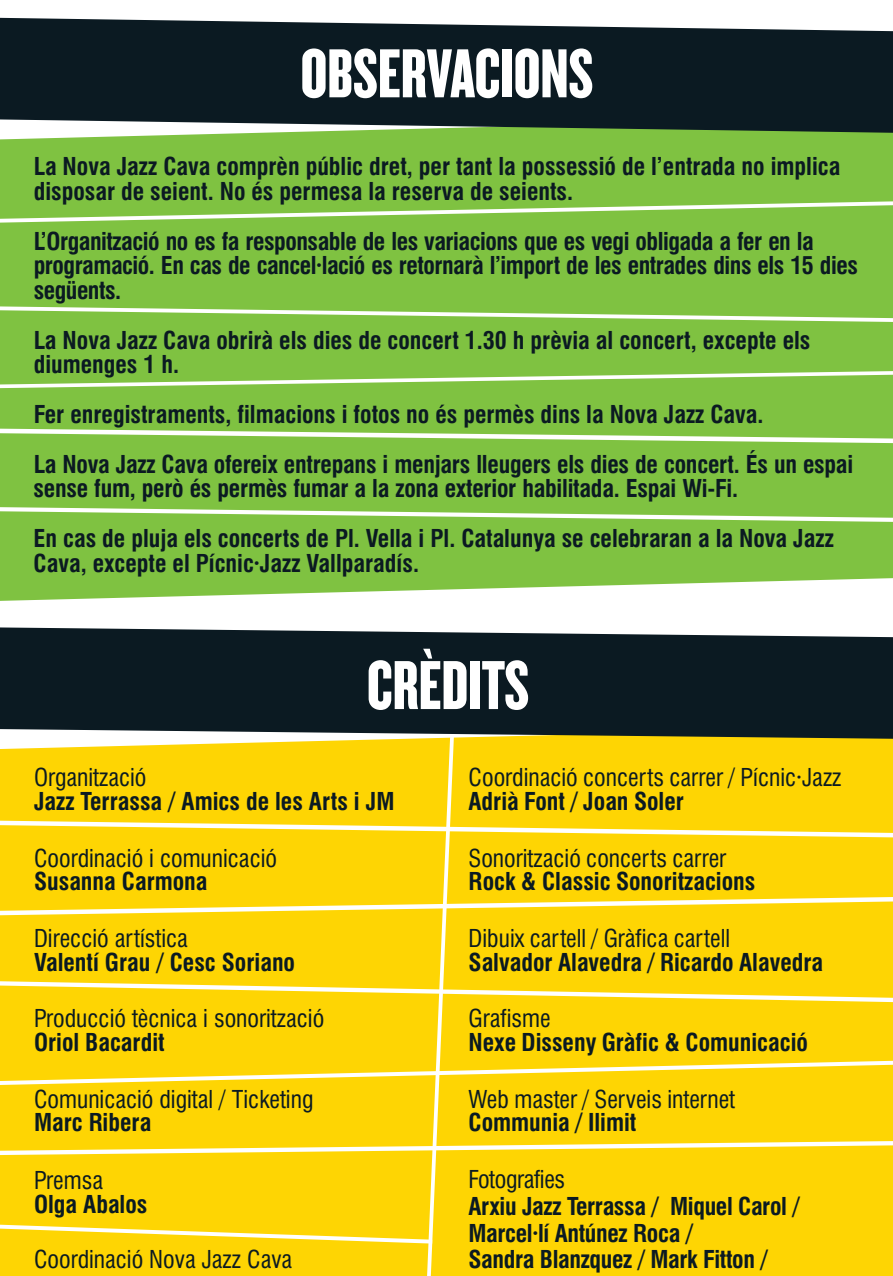
<style>
.page{position:relative;width:893px;height:1276px;background:#fff}
.page>*{position:absolute;margin:0;border:0;box-sizing:border-box;transform-origin:0 0}
.t1{font:72px "Knockout";color:#fff}
.t2{font:700 condensed 24px/26.7px "Swiss 721 BT";color:#0b1a22}
.t3{font:condensed 24px "Swiss 721 BT";color:#0b1a22}
.t4{font:700 condensed 24px/24.9px "Swiss 721 BT";letter-spacing:-.02em;color:#0b1a22}
</style>
<div class="page">
<div style="left:0;top:133px;width:893px;height:468px;background:#7fc241"></div>
<svg style="left:0;top:627px;width:893px;height:109px;fill:#0b1a22"></svg>
<svg style="left:0;top:18px;width:893px;height:115px;fill:#0b1a22"></svg>
<svg style="left:0;top:201px;width:893px;height:22px"></svg>
<svg style="left:0;top:306px;width:893px;height:16px"></svg>
<svg style="left:0;top:371px;width:893px;height:17px"></svg>
<svg style="left:0;top:428px;width:893px;height:15px"></svg>
<svg style="left:0;top:507px;width:893px;height:15px"></svg>
<div style="left:0;top:736px;width:893px;height:540px;background:#fed503"></div>
<h1 class="t1" style="left:301px;top:49px;width:294px">OBSERVACIONS</h1>
<p class="t2" style="left:34px;top:157px;width:808px;line-height:24.9px">La Nova Jazz Cava comprèn públic dret, per tant la possessió de l’entrada no implica disposar de seient. No és permesa la reserva de seients.</p>
<p class="t4" style="left:34px;top:231px;width:826px">L’Organització no es fa responsable de les variacions que es vegi obligada a fer en la programació. En cas de cancel·lació es retornarà l’import de les entrades dins els 15 dies següents.</p>
<p class="t2" style="left:34px;top:330px;width:778px;line-height:24.9px">La Nova Jazz Cava obrirà els dies de concert 1.30 h prèvia al concert, excepte els diumenges 1 h.</p>
<p class="t2" style="left:34px;top:392px;width:821px;line-height:49.5px">Fer enregistraments, filmacions i fotos no és permès dins la Nova Jazz Cava.<br>La Nova Jazz Cava ofereix entrepans i menjars lleugers els dies de concert. És un espai</p>
<p class="t2" style="left:34px;top:466px;width:802px;line-height:49.5px">sense fum, però és permès fumar a la zona exterior habilitada. Espai Wi-Fi.<br>En cas de pluja els concerts de Pl. Vella i Pl. Catalunya se celebraran a la Nova Jazz</p>
<p class="t2" style="left:34px;top:552px;width:387px">Cava, excepte el Pícnic·Jazz Vallparadís.</p>
<h1 class="t1" style="left:367px;top:661px;width:164px">CRÈDITS</h1>
<p class="t3" style="left:34px;top:768px;width:114px">Organització</p>
<p class="t2" style="left:34px;top:790px;width:362px">Jazz Terrassa / Amics de les Arts i JM</p>
<p class="t3" style="left:34px;top:848px;width:245px">Coordinació i comunicació</p>
<p class="t2" style="left:34px;top:871px;width:175px">Susanna Carmona</p>
<p class="t3" style="left:34px;top:928px;width:155px">Direcció artística</p>
<p class="t2" style="left:34px;top:951px;width:263px">Valentí Grau / Cesc Soriano</p>
<p class="t3" style="left:34px;top:1009px;width:292px">Producció tècnica i sonorització</p>
<p class="t2" style="left:34px;top:1031px;width:132px">Oriol Bacardit</p>
<p class="t3" style="left:34px;top:1089px;width:281px">Comunicació digital / Ticketing</p>
<p class="t2" style="left:34px;top:1112px;width:119px">Marc Ribera</p>
<p class="t3" style="left:34px;top:1171px;width:71px">Premsa</p>
<p class="t2" style="left:34px;top:1193px;width:115px">Olga Abalos</p>
<p class="t3" style="left:34px;top:1250px;width:260px">Coordinació Nova Jazz Cava</p>
<p class="t3" style="left:468px;top:768px;width:375px">Coordinació concerts carrer / Pícnic·Jazz</p>
<p class="t2" style="left:468px;top:790px;width:217px">Adrià Font / Joan Soler</p>
<p class="t3" style="left:468px;top:848px;width:259px">Sonorització concerts carrer</p>
<p class="t2" style="left:468px;top:871px;width:288px">Rock &amp; Classic Sonoritzacions</p>
<p class="t3" style="left:468px;top:928px;width:263px">Dibuix cartell / Gràfica cartell</p>
<p class="t2" style="left:468px;top:951px;width:356px">Salvador Alavedra / Ricardo Alavedra</p>
<p class="t3" style="left:468px;top:1009px;width:84px">Grafisme</p>
<p class="t2" style="left:468px;top:1031px;width:341px">Nexe Disseny Gràfic &amp; Comunicació</p>
<p class="t3" style="left:468px;top:1089px;width:268px">Web master / Serveis internet</p>
<p class="t2" style="left:468px;top:1112px;width:169px">Communia / Ilimit</p>
<p class="t3" style="left:468px;top:1169px;width:98px">Fotografies</p>
<p class="t2" style="left:468px;top:1195px;width:333px">Arxiu Jazz Terrassa / Miquel Carol /<br>Marcel·lí Antúnez Roca /<br>Sandra Blanzquez / Mark Fitton /</p>
</div>
